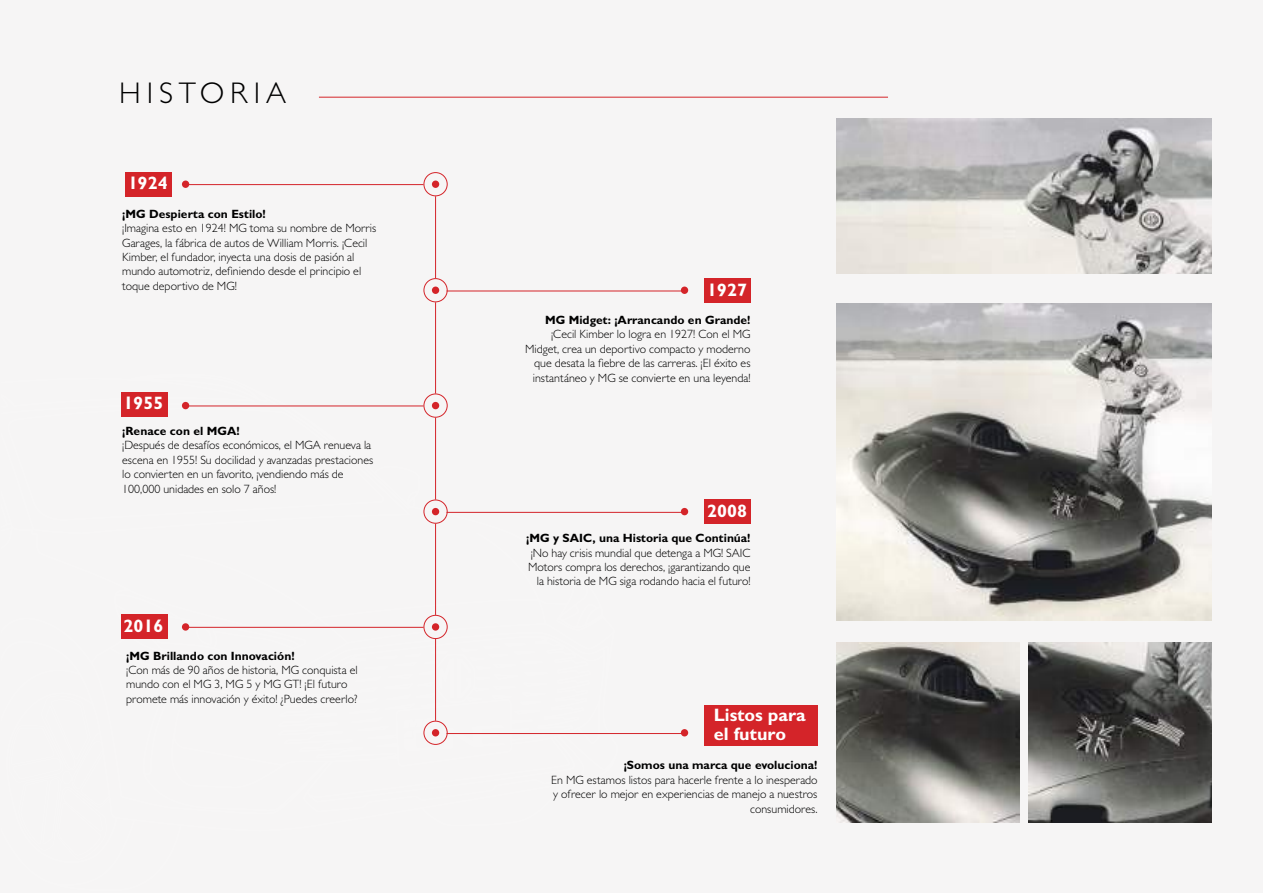
<style>
.page{position:relative;width:1263px;height:893px;background:#f6f5f5}
.page>*{position:absolute;margin:0;border:0;box-sizing:border-box;transform-origin:0 0}
.t1{font:300 30px "Gill Sans";letter-spacing:.2em;color:#000}
.t2{font:700 18px/19.5px "Gill Sans";color:#fff}
.t3{font:300 12px/14.4px "Gill Sans";color:#000}
.t4{font:700 12px "Gill Sans";color:#000}
</style>
<div class="page">
<hr style="left:319px;top:97px;width:569px;height:1px;background:#d42429">
<svg style="left:121px;top:370px;width:496px;height:375px"></svg>
<div style="left:424px;top:172px;width:24px;height:24px;border:1px solid #d42429;border-radius:50%"></div>
<div style="left:424px;top:394px;width:24px;height:24px;border:1px solid #d42429;border-radius:50%"></div>
<div style="left:424px;top:615px;width:24px;height:24px;border:1px solid #d42429;border-radius:50%"></div>
<div style="left:424px;top:278px;width:24px;height:24px;border:1px solid #d42429;border-radius:50%"></div>
<div style="left:424px;top:500px;width:24px;height:24px;border:1px solid #d42429;border-radius:50%"></div>
<div style="left:424px;top:721px;width:24px;height:24px;border:1px solid #d42429;border-radius:50%"></div>
<hr style="left:186px;top:184px;width:238px;height:1px;background:#d42429">
<hr style="left:447px;top:291px;width:237px;height:1px;background:#d42429">
<hr style="left:447px;top:512px;width:237px;height:1px;background:#d42429">
<hr style="left:447px;top:733px;width:237px;height:1px;background:#d42429">
<hr style="left:186px;top:406px;width:238px;height:1px;background:#d42429">
<hr style="left:186px;top:627px;width:238px;height:1px;background:#d42429">
<hr style="left:435px;top:196px;width:1px;height:82px;background:#d42429">
<hr style="left:435px;top:418px;width:1px;height:82px;background:#d42429">
<hr style="left:435px;top:639px;width:1px;height:82px;background:#d42429">
<hr style="left:435px;top:302px;width:1px;height:92px;background:#d42429">
<hr style="left:435px;top:524px;width:1px;height:91px;background:#d42429">
<div style="left:432px;top:181px;width:7px;height:7px;background:#d42429;border-radius:50%"></div>
<div style="left:432px;top:402px;width:7px;height:7px;background:#d42429;border-radius:50%"></div>
<div style="left:432px;top:623px;width:7px;height:8px;background:#d42429;border-radius:50%"></div>
<div style="left:182px;top:181px;width:7px;height:7px;background:#d42429;border-radius:50%"></div>
<div style="left:681px;top:287px;width:7px;height:7px;background:#d42429;border-radius:50%"></div>
<div style="left:681px;top:508px;width:7px;height:7px;background:#d42429;border-radius:50%"></div>
<div style="left:681px;top:729px;width:7px;height:7px;background:#d42429;border-radius:50%"></div>
<div style="left:182px;top:402px;width:7px;height:7px;background:#d42429;border-radius:50%"></div>
<div style="left:182px;top:623px;width:7px;height:8px;background:#d42429;border-radius:50%"></div>
<div style="left:432px;top:287px;width:7px;height:7px;background:#d42429;border-radius:50%"></div>
<div style="left:432px;top:508px;width:7px;height:7px;background:#d42429;border-radius:50%"></div>
<div style="left:432px;top:729px;width:7px;height:7px;background:#d42429;border-radius:50%"></div>
<div style="left:125px;top:172px;width:47px;height:24px;background:#d42429"></div>
<div style="left:704px;top:279px;width:47px;height:24px;background:#d42429"></div>
<div style="left:704px;top:500px;width:47px;height:24px;background:#d42429"></div>
<div style="left:704px;top:705px;width:113px;height:40px;background:#d42429"></div>
<div style="left:121px;top:392px;width:47px;height:24px;background:#d42429"></div>
<div style="left:121px;top:615px;width:47px;height:24px;background:#d42429"></div>
<img style="left:836px;top:303px;width:376px;height:317px">
<img style="left:836px;top:642px;width:184px;height:180px">
<img style="left:1028px;top:642px;width:184px;height:180px">
<img style="left:836px;top:119px;width:376px;height:155px">
<h1 class="t1" style="left:119px;top:74px;width:169px">HISTORIA</h1>
<h2 class="t2" style="left:128px;top:173px;width:41px">1924</h2>
<p class="t4" style="left:122px;top:206px;width:145px">¡MG Despierta con Estilo!</p>
<p class="t3" style="left:122px;top:221px;width:256px">¡Imagina esto en 1924! MG toma su nombre de Morris Garages, la fábrica de autos de William Morris. ¡Cecil Kimber, el fundador, inyecta una dosis de pasión al mundo automotriz, definiendo desde el principio el toque deportivo de MG!</p>
<h2 class="t2" style="left:124px;top:393px;width:41px">1955</h2>
<p class="t4" style="left:122px;top:424px;width:119px">¡Renace con el MGA!</p>
<p class="t3" style="left:122px;top:438px;width:253px">¡Después de desafíos económicos, el MGA renueva la escena en 1955! Su docilidad y avanzadas prestaciones lo convierten en un favorito, ¡vendiendo más de 100,000 unidades en solo 7 años!</p>
<h2 class="t2" style="left:124px;top:616px;width:41px">2016</h2>
<p class="t4" style="left:126px;top:648px;width:170px">¡MG Brillando con Innovación!</p>
<p class="t3" style="left:126px;top:662px;width:233px">¡Con más de 90 años de historia, MG conquista el mundo con el MG 3, MG 5 y MG GT! ¡El futuro promete más innovación y éxito! ¿Puedes creerlo?</p>
<h2 class="t2" style="left:707px;top:280px;width:41px">1927</h2>
<p class="t4" style="left:545px;top:313px;width:207px">MG Midget: ¡Arrancando en Grande!</p>
<p class="t3" style="left:525px;top:327px;width:227px;text-align:right">¡Cecil Kimber lo logra en 1927! Con el MG Midget, crea un deportivo compacto y moderno que desata la fiebre de las carreras. ¡El éxito es instantáneo y MG se convierte en una leyenda!</p>
<h2 class="t2" style="left:707px;top:500px;width:41px">2008</h2>
<p class="t4" style="left:526px;top:531px;width:226px">¡MG y SAIC, una Historia que Continúa!</p>
<p class="t3" style="left:528px;top:545px;width:224px;text-align:right">¡No hay crisis mundial que detenga a MG! SAIC<br>Motors compra los derechos, ¡garantizando que la historia de MG siga rodando hacia el futuro!</p>
<h2 class="t2" style="left:714px;top:704px;width:93px">Listos para el futuro</h2>
<p class="t4" style="left:624px;top:758px;width:195px">¡Somos una marca que evoluciona!</p>
<p class="t3" style="left:551px;top:772px;width:268px;text-align:right">En MG estamos listos para hacerle frente a lo inesperado y ofrecer lo mejor en experiencias de manejo a nuestros consumidores.</p>
</div>
